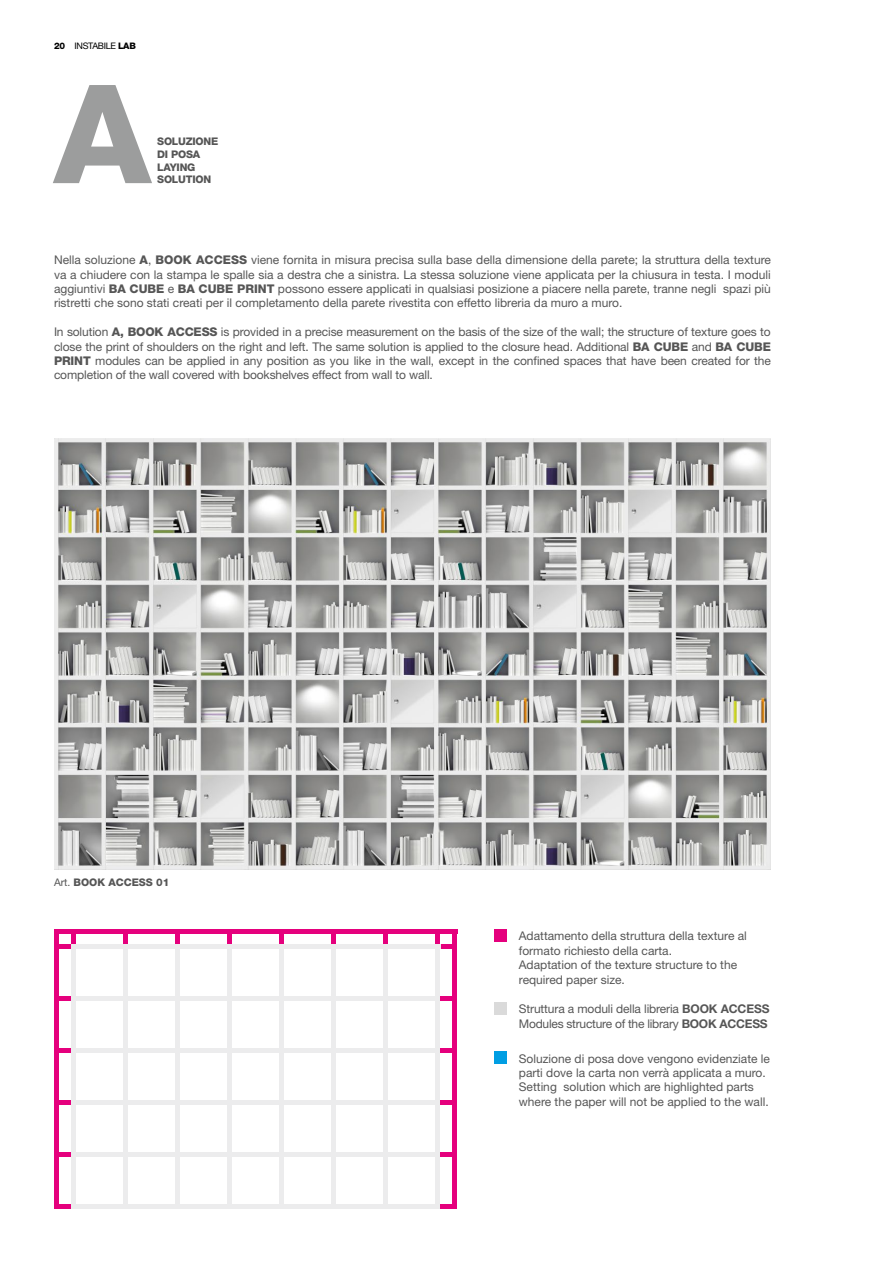
<style>
.page{position:relative;width:893px;height:1263px;background:#fff}
.page>*{position:absolute;margin:0;border:0;box-sizing:border-box;transform-origin:0 0}
.t1{font:800 137.4px "Helvetica Neue LT Std";color:#9c9d9d}
.t2{font:12px/14.4px "Helvetica Neue LT Std";color:#565656;text-align:justify}
.t3{font:12px/14.4px "Helvetica Neue LT Std";letter-spacing:-.02em;color:#565656}
.t4{font:800 10.5px/12.6px "Helvetica Neue LT Std";letter-spacing:-.02em;color:#565656}
.t5{font:800 10.5px "Helvetica Neue LT Std";color:#565656}
.t6{font:9px "Helvetica Neue LT Std";letter-spacing:-.03em;color:#000}
.s1{font-weight:800}
.s2{font-weight:400}
.s3{font-weight:700}
</style>
<div class="page">
<img style="left:54px;top:438px;width:716px;height:431px">
<div style="left:54px;top:1204px;width:17px;height:5px;background:#e5007d"></div>
<div style="left:440px;top:1204px;width:17px;height:5px;background:#e5007d"></div>
<div style="left:54px;top:1152px;width:17px;height:5px;background:#e5007d"></div>
<div style="left:440px;top:1152px;width:17px;height:5px;background:#e5007d"></div>
<div style="left:54px;top:1100px;width:17px;height:5px;background:#e5007d"></div>
<div style="left:440px;top:1100px;width:17px;height:5px;background:#e5007d"></div>
<div style="left:54px;top:1048px;width:17px;height:5px;background:#e5007d"></div>
<div style="left:440px;top:1048px;width:17px;height:5px;background:#e5007d"></div>
<hr style="left:54px;top:996px;width:17px;height:4px;background:#e5007d">
<hr style="left:54px;top:944px;width:17px;height:4px;background:#e5007d">
<hr style="left:440px;top:996px;width:17px;height:4px;background:#e5007d">
<hr style="left:440px;top:944px;width:17px;height:4px;background:#e5007d">
<hr style="left:71px;top:944px;width:369px;height:4px;background:#ececed">
<div style="left:54px;top:929px;width:403px;height:5px;background:#e5007d"></div>
<div style="left:54px;top:929px;width:5px;height:280px;background:#e5007d"></div>
<div style="left:71px;top:944px;width:5px;height:265px;background:#ececed"></div>
<div style="left:123px;top:944px;width:5px;height:265px;background:#ececed"></div>
<div style="left:175px;top:944px;width:5px;height:265px;background:#ececed"></div>
<div style="left:227px;top:944px;width:5px;height:265px;background:#ececed"></div>
<div style="left:279px;top:944px;width:5px;height:265px;background:#ececed"></div>
<div style="left:331px;top:944px;width:5px;height:265px;background:#ececed"></div>
<div style="left:383px;top:944px;width:5px;height:265px;background:#ececed"></div>
<hr style="left:436px;top:944px;width:4px;height:265px;background:#ececed">
<div style="left:452px;top:929px;width:5px;height:280px;background:#e5007d"></div>
<div style="left:76px;top:1204px;width:360px;height:5px;background:#ececed"></div>
<div style="left:76px;top:1152px;width:360px;height:5px;background:#ececed"></div>
<div style="left:76px;top:1100px;width:360px;height:5px;background:#ececed"></div>
<div style="left:76px;top:1048px;width:360px;height:5px;background:#ececed"></div>
<hr style="left:76px;top:996px;width:360px;height:4px;background:#ececed">
<div style="left:71px;top:929px;width:5px;height:15px;background:#e5007d"></div>
<div style="left:123px;top:929px;width:5px;height:15px;background:#e5007d"></div>
<div style="left:175px;top:929px;width:5px;height:15px;background:#e5007d"></div>
<div style="left:227px;top:929px;width:5px;height:15px;background:#e5007d"></div>
<div style="left:279px;top:929px;width:5px;height:15px;background:#e5007d"></div>
<div style="left:331px;top:929px;width:5px;height:15px;background:#e5007d"></div>
<div style="left:383px;top:929px;width:5px;height:15px;background:#e5007d"></div>
<hr style="left:436px;top:929px;width:4px;height:15px;background:#e5007d">
<div style="left:494px;top:929px;width:12px;height:13px;background:#e5007d"></div>
<div style="left:494px;top:1002px;width:12px;height:13px;background:#dadada"></div>
<div style="left:494px;top:1051px;width:12px;height:13px;background:#009ee3"></div>
<p class="t6" style="left:54px;top:40px;width:83px"><span class="s1">20</span> INSTABILE <span class="s1">LAB</span></p>
<h1 class="t1" style="left:54px;top:52px;width:98px">A</h1>
<p class="t4" style="left:157px;top:135px;width:63px">SOLUZIONE<br>DI POSA<br>LAYING<br>SOLUTION</p>
<p class="t2" style="left:54px;top:253px;width:718px">Nella soluzione <span class="s1">A</span>, <span class="s1">BOOK ACCESS</span> viene fornita in misura precisa sulla base della dimensione della parete; la struttura della texture va a chiudere con la stampa le spalle sia a destra che a sinistra. La stessa soluzione viene applicata per la chiusura in testa. I moduli aggiuntivi <span class="s1">BA CUBE</span> e <span class="s1">BA CUBE PRINT</span> possono essere applicati in qualsiasi posizione a piacere nella parete, tranne negli spazi più ristretti che sono stati creati per il completamento della parete rivestita con effetto libreria da muro a muro.</p>
<p class="t2" style="left:54px;top:325px;width:718px">In solution <span class="s1">A, BOOK ACCESS</span> is provided in a precise measurement on the basis of the size of the wall; the structure of texture goes to close the print of shoulders on the right and left. The same solution is applied to the closure head. Additional <span class="s1">BA CUBE</span> and <span class="s1">BA CUBE PRINT</span> modules can be applied in any position as you like in the wall, except in the confined spaces that have been created for the completion of the wall covered with bookshelves effect from wall to wall.</p>
<p class="t5" style="left:54px;top:876px;width:117px"><span class="s2">Art.</span> BOOK ACCESS 01</p>
<p class="t2" style="left:519px;top:929px;width:230px;text-align:left">Adattamento della struttura della texture al formato richiesto della carta.<br>Adaptation of the texture structure to the required paper size.</p>
<p class="t3" style="left:519px;top:1001px;width:252px">Struttura a moduli della libreria <span class="s3">BOOK ACCESS<br></span>Modules structure of the library <span class="s3">BOOK ACCESS</span></p>
<p class="t2" style="left:519px;top:1051px;width:253px;text-align:left">Soluzione di posa dove vengono evidenziate le parti dove la carta non verrà applicata a muro.<br>Setting solution which are highlighted parts where the paper will not be applied to the wall.</p>
</div>
